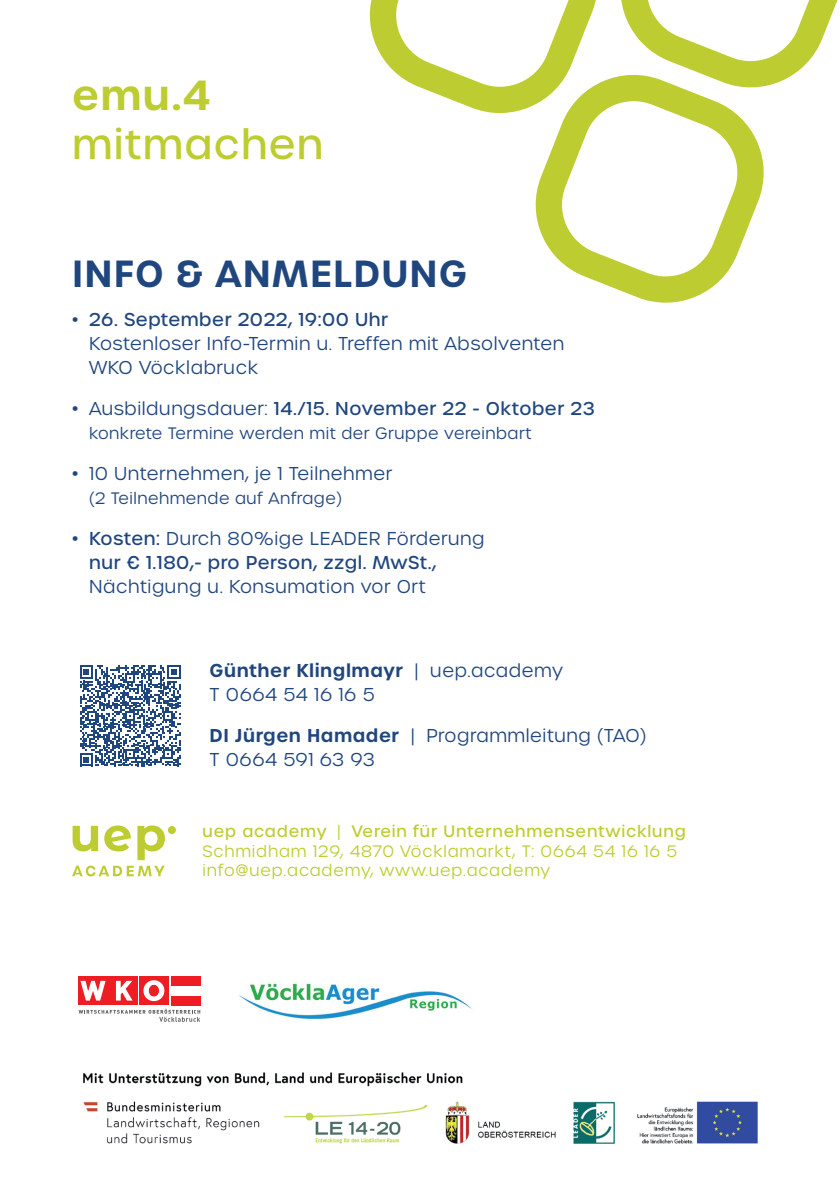
<style>
.page{position:relative;width:840px;height:1191px;background:#fff}
.page>*{position:absolute;margin:0;border:0;box-sizing:border-box;transform-origin:0 0}
.t1{font:500 40.6px "Urbane";letter-spacing:.03em;color:#bdcd31}
.t2{font:600 40.6px "Urbane";color:#bdcd31}
.t3{font:600 36.4px "Urbane";letter-spacing:.03em;color:#20467e}
.t4{font:300 18px/24px "Urbane";letter-spacing:.03em;color:#20467e}
.t5{font:500 18px/24px "Urbane";letter-spacing:.03em;color:#20467e}
.t6{font:300 16px/19.2px "Urbane";letter-spacing:.05em;color:#bdcd31}
.t7{font:300 16px "Urbane";letter-spacing:.03em;color:#20467e}
.s1{font-weight:500}
.s2{font-weight:300}
.s3{font-weight:600}
</style>
<div class="page">
<svg style="left:535px;top:142px;width:229px;height:161px"></svg>
<svg style="left:369px;top:0;width:469px;height:142px"></svg>
<svg style="left:72px;top:825px;width:93px;height:51px"></svg>
<div style="left:168px;top:826px;width:8px;height:8px;background:#bdcd31;border-radius:50%"></div>
<svg style="left:80px;top:665px;width:100px;height:101px"></svg>
<div style="left:139px;top:976px;width:29px;height:29px;background:#ee1d23"></div>
<div style="left:109px;top:976px;width:29px;height:29px;background:#ee1d23"></div>
<svg style="left:116px;top:980px;width:16px;height:20px"></svg>
<div style="left:78px;top:976px;width:29px;height:29px;background:#ee1d23"></div>
<svg style="left:80px;top:980px;width:25px;height:20px"></svg>
<div style="left:171px;top:976px;width:29px;height:10px;background:#ee1d23"></div>
<div style="left:171px;top:995px;width:29px;height:10px;background:#ee1d23"></div>
<svg style="left:143px;top:980px;width:21px;height:21px"></svg>
<div style="left:149px;top:985px;width:9px;height:11px;background:#ee1d23;border-radius:50%"></div>
<div style="left:149px;top:985px;width:10px;height:11px;border:1px solid #ee1d23;border-radius:50%"></div>
<svg style="left:78px;top:1008px;width:122px;height:13px"></svg>
<img style="left:239px;top:983px;width:233px;height:37px">
<img style="left:83px;top:1072px;width:675px;height:72px">
<h1 class="t2" style="left:72px;top:68px;width:140px">emu.4</h1>
<h1 class="t1" style="left:72px;top:117px;width:252px">mitmachen</h1>
<h2 class="t3" style="left:72px;top:250px;width:396px">INFO &amp; ANMELDUNG</h2>
<p class="t4" style="left:89px;top:307px;width:476px;text-indent:-17px">• <span class="s1">26. September 2022, 19:00 Uhr<br></span>Kostenloser Info-Termin u. Treffen mit Absolventen<br>WKO Vöcklabruck</p>
<p class="t5" style="left:72px;top:396px;width:524px"><span class="s2">• Ausbildungsdauer:</span> 14./15. November 22 - Oktober 23</p>
<p class="t7" style="left:89px;top:422px;width:444px">konkrete Termine werden mit der Gruppe vereinbart</p>
<p class="t4" style="left:72px;top:461px;width:321px">• 10 Unternehmen, je 1 Teilnehmer</p>
<p class="t7" style="left:89px;top:487px;width:254px">(2 Teilnehmende auf Anfrage)</p>
<p class="t5" style="left:89px;top:526px;width:397px;text-indent:-17px"><span class="s2">•</span> Kosten: <span class="s2">Durch 80%ige LEADER Förderung </span>nur € 1.180,- pro Person, zzgl. MwSt.,</p>
<p class="t4" style="left:89px;top:574px;width:338px">Nächtigung u. Konsumation vor Ort</p>
<p class="t4" style="left:209px;top:658px;width:355px"><span class="s3">Günther Klinglmayr</span> | uep.academy<br>T 0664 54 16 16 5</p>
<p class="t4" style="left:209px;top:723px;width:438px"><span class="s3">DI Jürgen Hamader</span> | Programmleitung (TAO)<br>T 0664 591 63 93</p>
<p class="t6" style="left:202px;top:822px;width:484px"><span class="s1">uep academy</span> | <span class="s1">Verein für Unternehmensentwicklung<br></span>Schmidham 129, 4870 Vöcklamarkt, T: 0664 54 16 16 5 info@uep.academy, www.uep.academy</p>
</div>
